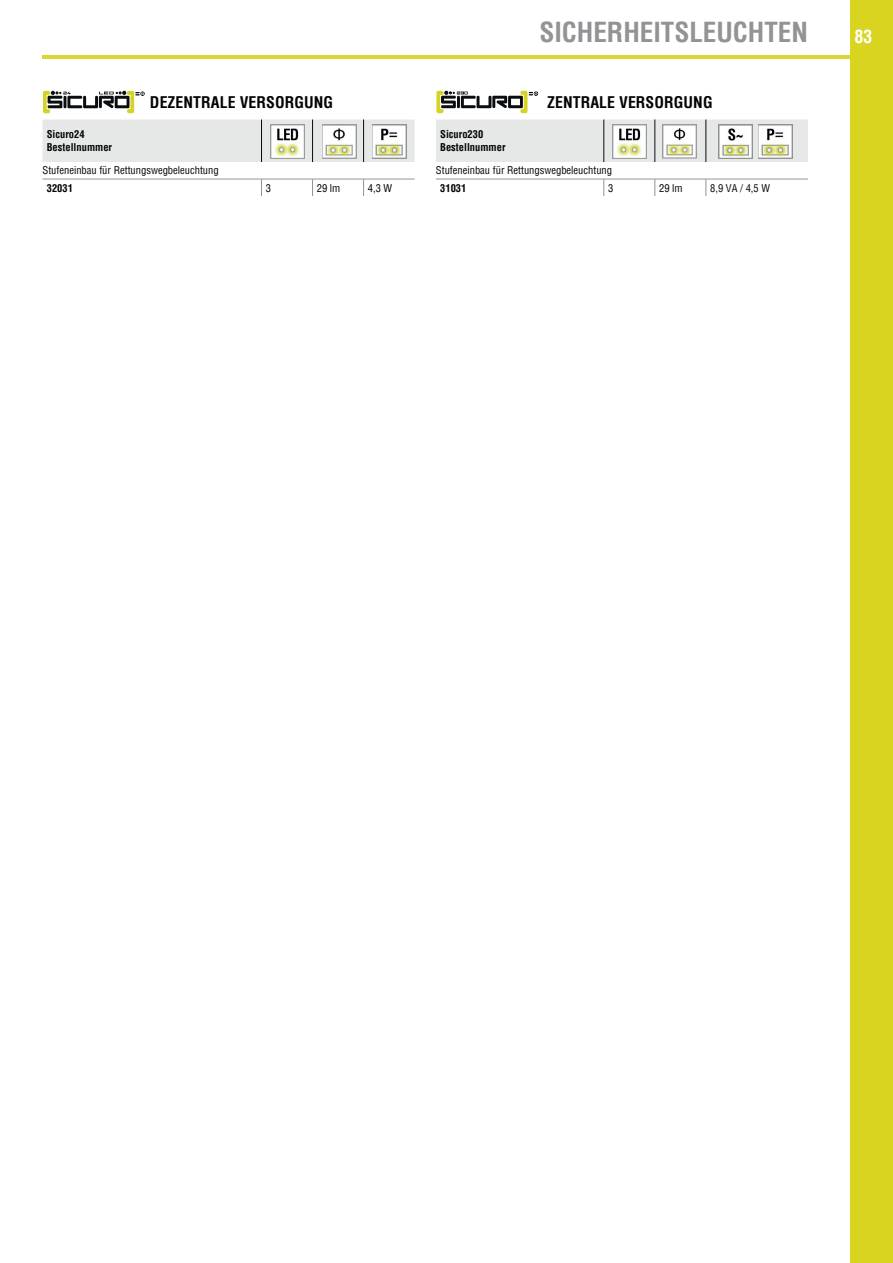
<style>
.page{position:relative;width:893px;height:1263px;background:#fff}
.page>*{position:absolute;margin:0;border:0;box-sizing:border-box;transform-origin:0 0}
.t1{font:700 condensed 27px "Helvetica";color:#929396}
.t2{font:700 condensed 18px "Helvetica";color:#fff}
.t3{font:700 condensed 15.75px "Helvetica";letter-spacing:.005em;color:#020405}
.t4{font:condensed 10.5px "Helvetica";color:#020405}
.t5{font:700 condensed 10.5px/13.5px "Helvetica";color:#020405}
.t6{font:condensed 10.5px "Helvetica";color:#0b0e10}
</style>
<div class="page">
<div style="left:850px;top:0;width:43px;height:1263px;background:#d8d420"></div>
<div style="left:43px;top:119px;width:372px;height:43px;background:#e6e8e7"></div>
<hr style="left:43px;top:179px;width:218px;height:1px;background:#929396">
<hr style="left:261px;top:179px;width:52px;height:1px;background:#929396">
<hr style="left:313px;top:179px;width:51px;height:1px;background:#929396">
<hr style="left:364px;top:179px;width:51px;height:1px;background:#929396">
<svg style="left:261px;top:179px;width:1px;height:17px"></svg>
<svg style="left:312px;top:179px;width:1px;height:17px"></svg>
<svg style="left:363px;top:179px;width:1px;height:17px"></svg>
<hr style="left:261px;top:119px;width:1px;height:43px;background:#0b0e10">
<hr style="left:312px;top:119px;width:1px;height:43px;background:#0b0e10">
<hr style="left:363px;top:119px;width:1px;height:43px;background:#0b0e10">
<img style="left:270px;top:125px;width:34px;height:34px">
<img style="left:322px;top:125px;width:34px;height:34px">
<img style="left:372px;top:125px;width:34px;height:34px">
<svg style="left:436px;top:119px;width:372px;height:43px;background:#e2e4e3"></svg>
<svg style="left:604px;top:180px;width:1px;height:16px"></svg>
<svg style="left:655px;top:180px;width:1px;height:16px"></svg>
<svg style="left:706px;top:180px;width:1px;height:16px"></svg>
<hr style="left:436px;top:179px;width:168px;height:1px;background:#929396">
<hr style="left:604px;top:179px;width:51px;height:1px;background:#929396">
<hr style="left:655px;top:179px;width:51px;height:1px;background:#929396">
<hr style="left:706px;top:179px;width:102px;height:1px;background:#929396">
<hr style="left:604px;top:119px;width:1px;height:43px;background:#0b0e10">
<hr style="left:655px;top:119px;width:1px;height:43px;background:#0b0e10">
<hr style="left:706px;top:119px;width:1px;height:43px;background:#0b0e10">
<img style="left:719px;top:125px;width:34px;height:34px">
<img style="left:612px;top:125px;width:34px;height:33px">
<img style="left:663px;top:125px;width:34px;height:34px">
<img style="left:758px;top:125px;width:34px;height:34px">
<hr style="left:43px;top:55px;width:807px;height:3px;background:#dbd631">
<svg style="left:436px;top:91px;width:102px;height:22px"></svg>
<svg style="left:43px;top:91px;width:102px;height:22px"></svg>
<h1 class="t1" style="left:539px;top:15px;width:270px">SICHERHEITSLEUCHTEN</h1>
<h3 class="t3" style="left:150px;top:92px;width:185px">DEZENTRALE VERSORGUNG</h3>
<h3 class="t3" style="left:547px;top:92px;width:167px">ZENTRALE VERSORGUNG</h3>
<p class="t5" style="left:440px;top:127px;width:67px">Sicuro230<br>Bestellnummer</p>
<p class="t4" style="left:436px;top:164px;width:178px">Stufeneinbau für Rettungswegbeleuchtung</p>
<p class="t5" style="left:440px;top:181px;width:28px">31031</p>
<p class="t4" style="left:608px;top:181px;width:7px">3</p>
<p class="t4" style="left:659px;top:181px;width:25px">29 lm</p>
<p class="t6" style="left:710px;top:181px;width:62px">8,9 VA / 4,5 W</p>
<p class="t5" style="left:47px;top:127px;width:67px">Sicuro24<br>Bestellnummer</p>
<p class="t4" style="left:43px;top:164px;width:178px">Stufeneinbau für Rettungswegbeleuchtung</p>
<p class="t5" style="left:47px;top:181px;width:28px">32031</p>
<p class="t4" style="left:266px;top:181px;width:7px">3</p>
<p class="t4" style="left:317px;top:181px;width:25px">29 lm</p>
<p class="t4" style="left:368px;top:181px;width:26px">4,3 W</p>
<h2 class="t2" style="left:854px;top:24px;width:19px">83</h2>
</div>
